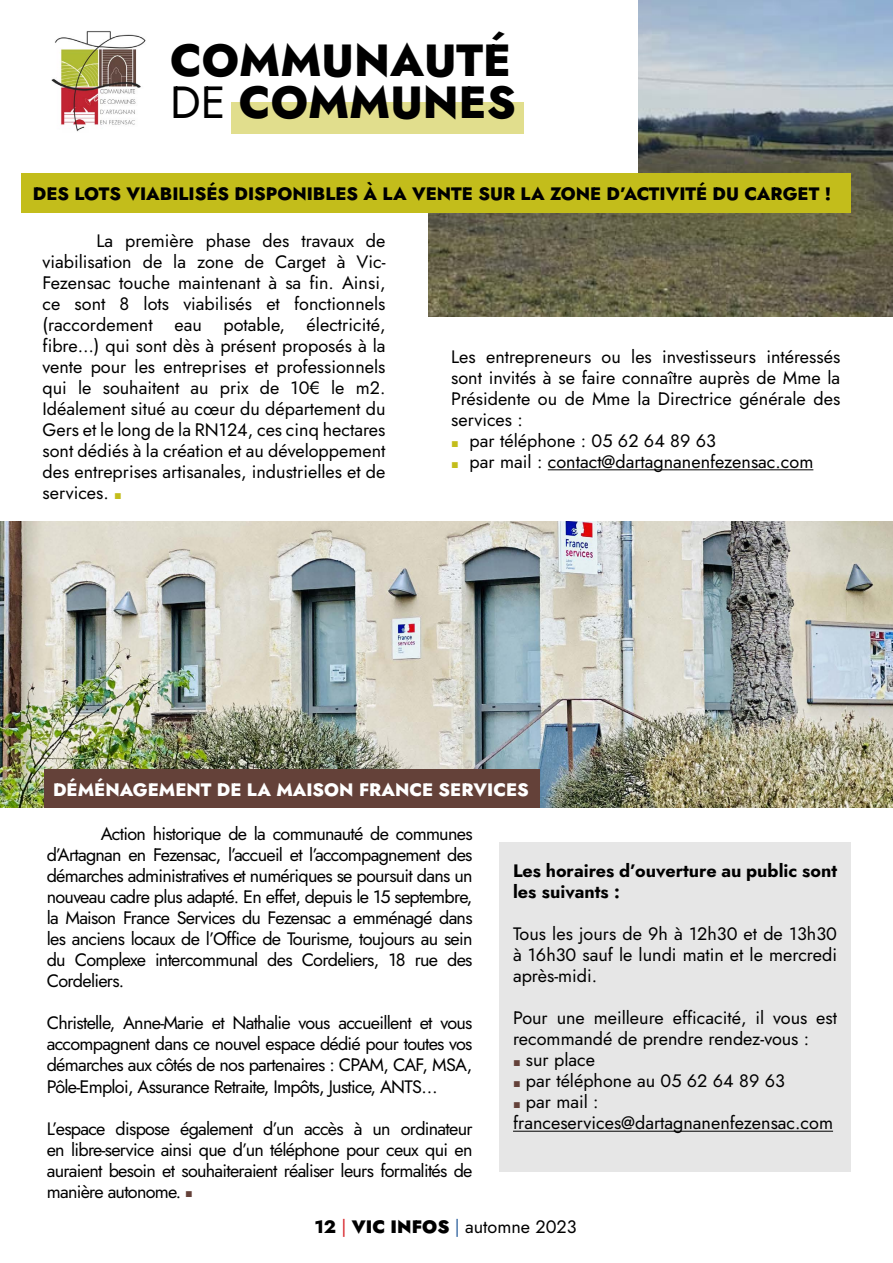
<style>
.page{position:relative;width:893px;height:1263px;background:#fff}
.page>*{position:absolute;margin:0;border:0;box-sizing:border-box;transform-origin:0 0}
.t1{font:800 45px/42px "Jost";color:#000}
.t2{font:18px/21px "Jost";color:#000;text-align:justify}
.t3{font:800 18px "Jost";color:#000}
.t4{font:700 18px/21px "Jost";color:#000}
.t5{font:800 18px "Jost";color:#fff}
.s1{font-weight:400}
.s2{font-family:"Acumin Variable Concept";font-size:22.5px;color:#c3bd1b}
.s3{font-family:"Acumin Variable Concept";font-size:22.5px;color:#644139}
.s4{font-weight:800}
.s5{color:#d72329}
.s6{font-weight:900}
.s7{color:#3265a0}
</style>
<div class="page">
<img style="left:0;top:522px;width:893px;height:286px">
<div style="left:45px;top:769px;width:495px;height:39px;background:#644139"></div>
<div style="left:500px;top:842px;width:350px;height:329px;background:#e6e6e6"></div>
<hr style="left:513px;top:1131px;width:320px;height:1px;background:#000">
<img style="left:428px;top:0;width:465px;height:316px">
<div style="left:161px;top:0;width:477px;height:173px;background:#fff"></div>
<hr style="left:548px;top:469px;width:265px;height:1px;background:#000">
<div style="left:232px;top:102px;width:292px;height:32px;background:#e1de8d"></div>
<img style="left:51px;top:31px;width:95px;height:101px">
<div style="left:21px;top:173px;width:829px;height:40px;background:#c3bd1b"></div>
<h1 class="t1" style="left:170px;top:39px;width:347px">COMMUNAUTÉ<br><span class="s1">DE</span> COMMUNES</h1>
<p class="t3" style="left:33px;top:182px;width:800px">DES LOTS VIABILISÉS DISPONIBLES À LA VENTE SUR LA ZONE D’ACTIVITÉ DU CARGET !</p>
<p class="t2" style="left:43px;top:230px;width:345px;text-indent:54px">La première phase des travaux de viabilisation de la zone de Carget à Vic-Fezensac touche maintenant à sa fin. Ainsi, ce sont 8 lots viabilisés et fonctionnels (raccordement eau potable, électricité, fibre…) qui sont dès à présent proposés à la vente pour les entreprises et professionnels qui le souhaitent au prix de 10€ le m2.<br>Idéalement situé au cœur du département du Gers et le long de la RN124, ces cinq hectares sont dédiés à la création et au développement des entreprises artisanales, industrielles et de services. <span class="s2">.</span></p>
<p class="t2" style="left:451px;top:346px;width:391px;text-align:left">Les entrepreneurs ou les investisseurs intéressés sont invités à se faire connaître auprès de Mme la Présidente ou de Mme la Directrice générale des services :<br><span class="s2">.</span> par téléphone : 05 62 64 89 63<br><span class="s2">.</span> par mail : contact@dartagnanenfezensac.com</p>
<p class="t5" style="left:53px;top:777px;width:477px">DÉMÉNAGEMENT DE LA MAISON FRANCE SERVICES</p>
<p class="t2" style="left:47px;top:824px;width:427px;text-indent:54px">Action historique de la communauté de communes d’Artagnan en Fezensac, l’accueil et l’accompagnement des démarches administratives et numériques se poursuit dans un nouveau cadre plus adapté. En effet, depuis le 15 septembre, la Maison France Services du Fezensac a emménagé dans les anciens locaux de l’Office de Tourisme, toujours au sein du Complexe intercommunal des Cordeliers, 18 rue des Cordeliers.</p>
<p class="t2" style="left:47px;top:1013px;width:427px">Christelle, Anne-Marie et Nathalie vous accueillent et vous accompagnent dans ce nouvel espace dédié pour toutes vos démarches aux côtés de nos partenaires : CPAM, CAF, MSA, Pôle-Emploi, Assurance Retraite, Impôts, Justice, ANTS…</p>
<p class="t2" style="left:47px;top:1118px;width:427px">L’espace dispose également d’un accès à un ordinateur en libre-service ainsi que d’un téléphone pour ceux qui en auraient besoin et souhaiteraient réaliser leurs formalités de manière autonome. <span class="s3">.</span></p>
<p class="t4" style="left:513px;top:861px;width:326px">Les horaires d’ouverture au public sont les suivants :</p>
<p class="t2" style="left:513px;top:924px;width:325px">Tous les jours de 9h à 12h30 et de 13h30 à 16h30 sauf le lundi matin et le mercredi après-midi.</p>
<p class="t2" style="left:513px;top:1008px;width:326px;text-align:left">Pour une meilleure efficacité, il vous est recommandé de prendre rendez-vous :<br><span class="s3">.</span> sur place<br><span class="s3">.</span> par téléphone au 05 62 64 89 63<br><span class="s3">.</span> par mail : franceservices@dartagnanenfezensac.com</p>
<p class="t2" style="left:314px;top:1217px;width:264px"><span class="s4">12</span> <span class="s5">|</span> <span class="s6">VIC INFOS</span> <span class="s7">|</span> automne 2023</p>
</div>
